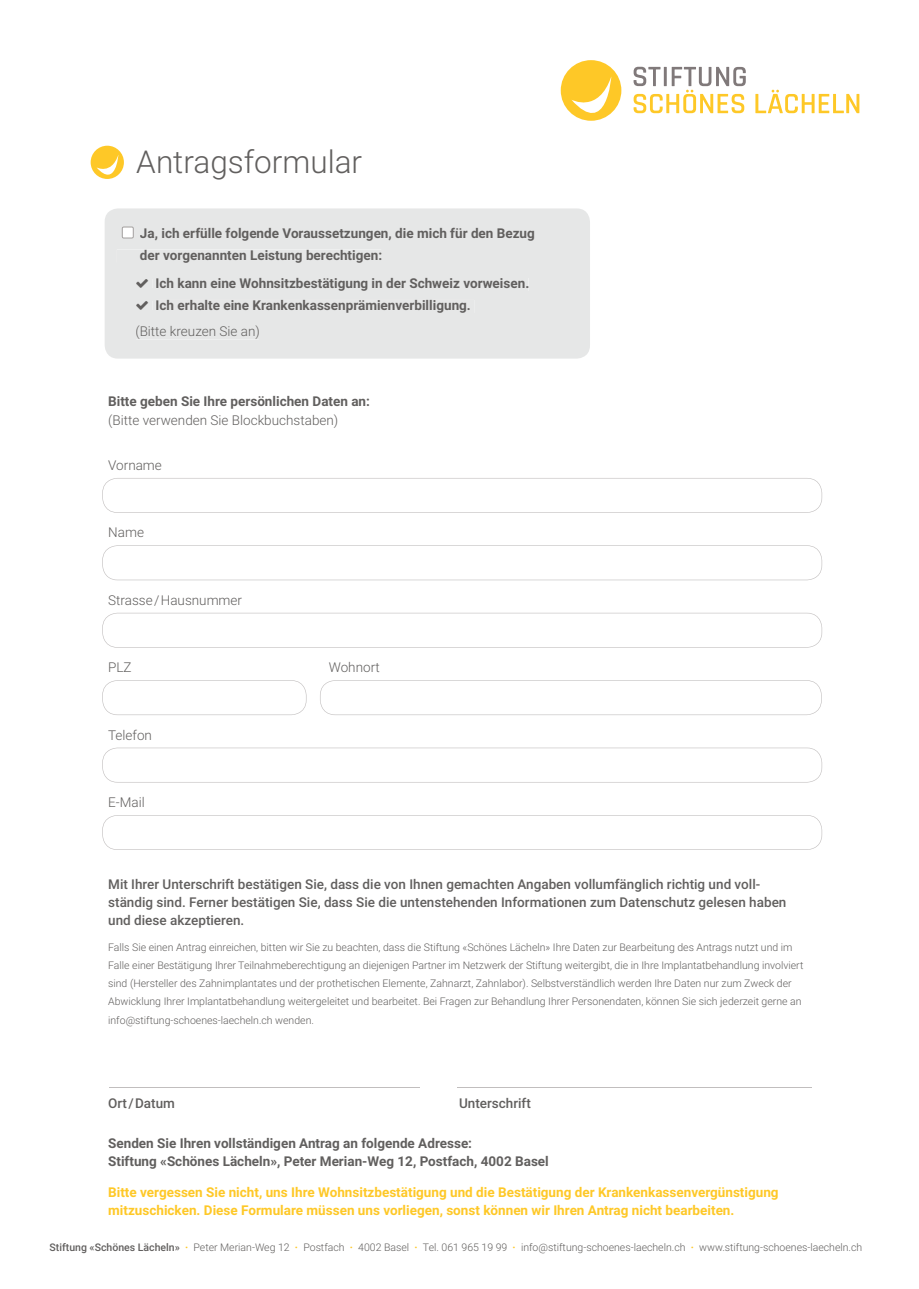
<style>
.page{position:relative;width:919px;height:1289px;background:#fff}
.page>*{position:absolute;margin:0;border:0;box-sizing:border-box;transform-origin:0 0}
.t1{font:300 31.5px "Roboto";color:#615f5e}
.t2{font:700 13.5px/21.9px "Roboto";color:#615f5e}
.t3{font:500 13.5px/18px "Roboto";color:#615f5e}
.t4{font:700 13.5px/18px "Roboto";color:#fec827}
.t5{font:300 13.5px "Roboto";color:#615f5e}
.t6{font:300 10.5px/18.1px "Roboto";color:#615f5e}
.s1{font-weight:500}
.s2{font-weight:700;color:#fec827}
</style>
<div class="page">
<div style="left:91px;top:146px;width:33px;height:33px;background:#fec827;border-radius:50%"></div>
<svg style="left:96px;top:156px;width:22px;height:23px"></svg>
<svg style="left:102px;top:478px;width:720px;height:35px"></svg>
<svg style="left:102px;top:545px;width:720px;height:35px"></svg>
<svg style="left:102px;top:612px;width:720px;height:35px"></svg>
<svg style="left:102px;top:680px;width:204px;height:35px"></svg>
<svg style="left:320px;top:680px;width:501px;height:35px"></svg>
<svg style="left:102px;top:747px;width:720px;height:35px"></svg>
<svg style="left:102px;top:815px;width:720px;height:35px"></svg>
<div style="left:105px;top:208px;width:485px;height:150px;background:#e6e7e7"></div>
<div style="left:140px;top:227px;width:395px;height:14px;background:#e6e7e7"></div>
<div style="left:117px;top:250px;width:264px;height:12px;background:#e6e7e7"></div>
<div style="left:136px;top:279px;width:16px;height:9px;background:#e6e7e7"></div>
<div style="left:157px;top:278px;width:371px;height:13px;background:#e6e7e7"></div>
<div style="left:136px;top:301px;width:16px;height:9px;background:#e6e7e7"></div>
<div style="left:157px;top:300px;width:317px;height:13px;background:#e6e7e7"></div>
<div style="left:136px;top:325px;width:123px;height:14px;background:#e6e7e7"></div>
<div style="left:122px;top:227px;width:11px;height:11px;background:#fff"></div>
<div style="left:122px;top:227px;width:11px;height:11px;border:1px solid #a29f9e"></div>
<hr style="left:109px;top:1086px;width:311px;height:1px;background:#c1bebe">
<hr style="left:457px;top:1086px;width:354px;height:1px;background:#c1bebe">
<div style="left:560px;top:60px;width:61px;height:61px;background:#fec827;border-radius:50%"></div>
<svg style="left:571px;top:77px;width:40px;height:44px"></svg>
<svg style="left:633px;top:67px;width:112px;height:46px"></svg>
<svg style="left:755px;top:90px;width:104px;height:23px"></svg>
<h1 class="t1" style="left:136px;top:139px;width:227px">Antragsformular</h1>
<p class="t2" style="left:140px;top:221px;width:396px">Ja, ich erfülle folgende Voraussetzungen, die mich für den Bezug der vorgenannten Leistung berechtigen:</p>
<p class="t2" style="left:156px;top:272px;width:375px">Ich kann eine Wohnsitzbestätigung in der Schweiz vorweisen.<br>Ich erhalte eine Krankenkassenprämienverbilligung.</p>
<p class="t5" style="left:135px;top:322px;width:126px">(Bitte kreuzen Sie an)</p>
<p class="t2" style="left:108px;top:389px;width:263px">Bitte geben Sie Ihre persönlichen Daten an:</p>
<p class="t5" style="left:108px;top:411px;width:231px">(Bitte verwenden Sie Blockbuchstaben)</p>
<p class="t5" style="left:108px;top:455px;width:55px">Vorname</p>
<p class="t5" style="left:108px;top:523px;width:37px">Name</p>
<p class="t5" style="left:108px;top:590px;width:135px">Strasse/Hausnummer</p>
<p class="t5" style="left:108px;top:658px;width:25px">PLZ</p>
<p class="t5" style="left:328px;top:658px;width:53px">Wohnort</p>
<p class="t5" style="left:108px;top:725px;width:45px">Telefon</p>
<p class="t5" style="left:108px;top:793px;width:38px">E-Mail</p>
<p class="t3" style="left:108px;top:874px;width:679px">Mit Ihrer Unterschrift bestätigen Sie, dass die von Ihnen gemachten Angaben vollumfänglich richtig und voll&shy;ständig sind. Ferner bestätigen Sie, dass Sie die untenstehenden Informationen zum Datenschutz gelesen haben und diese akzeptieren.</p>
<p class="t6" style="left:108px;top:938px;width:696px">Falls Sie einen Antrag einreichen, bitten wir Sie zu beachten, dass die Stiftung «Schönes Lächeln» Ihre Daten zur Bearbeitung des Antrags nutzt und im Falle einer Bestätigung Ihrer Teilnahmeberechtigung an diejenigen Partner im Netzwerk der Stiftung weitergibt, die in Ihre Implantatbehandlung involviert sind (Hersteller des Zahnimplantates und der prothetischen Elemente, Zahnarzt, Zahnlabor). Selbstverständlich werden Ihre Daten nur zum Zweck der Abwicklung Ihrer Implantatbehandlung weitergeleitet und bearbeitet. Bei Fragen zur Behandlung Ihrer Personendaten, können Sie sich jederzeit gerne an info@stiftung-schoenes-laecheln.ch wenden.</p>
<p class="t3" style="left:108px;top:1093px;width:68px">Ort/Datum</p>
<p class="t3" style="left:459px;top:1093px;width:73px">Unterschrift</p>
<p class="t2" style="left:108px;top:1133px;width:442px;line-height:18px">Senden Sie Ihren vollständigen Antrag an folgende Adresse:<br>Stiftung «Schönes Lächeln», Peter Merian-Weg 12, Postfach, 4002 Basel</p>
<p class="t4" style="left:108px;top:1182px;width:672px">Bitte vergessen Sie nicht, uns Ihre Wohnsitzbestätigung und die Bestätigung der Krankenkassenvergünstigung mitzuschicken. Diese Formulare müssen uns vorliegen, sonst können wir Ihren Antrag nicht bearbeiten.</p>
<p class="t6" style="left:50px;top:1237px;width:814px"><span class="s1">Stiftung «Schönes Lächeln»</span> <span class="s2">·</span> Peter Merian-Weg 12 <span class="s2">·</span> Postfach <span class="s2">·</span> 4002 Basel <span class="s2">·</span> Tel. 061 965 19 99 <span class="s2">·</span> info@stiftung-schoenes-laecheln.ch <span class="s2">·</span> www.stiftung-schoenes-laecheln.ch</p>
</div>
